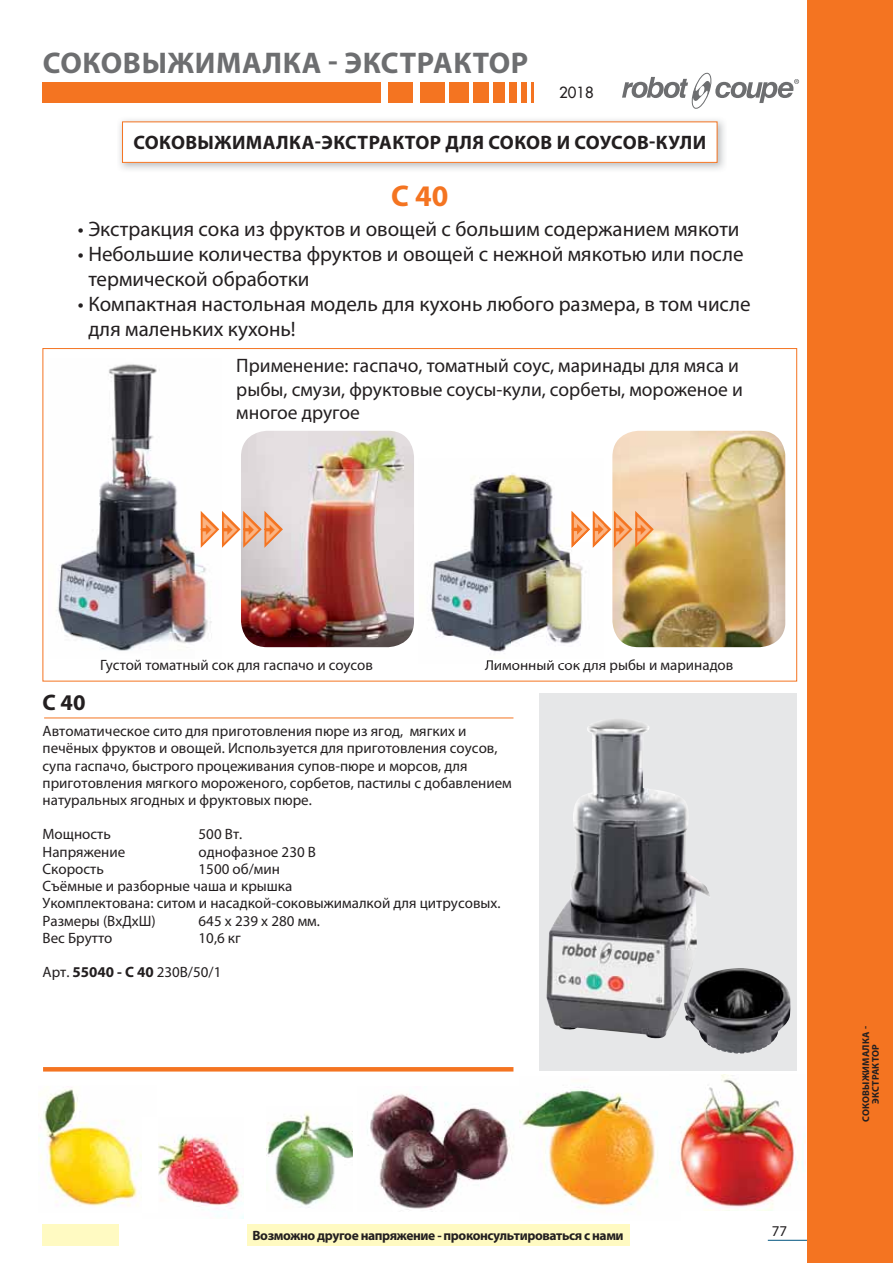
<style>
.page{position:relative;width:893px;height:1263px;background:#fff}
.page>*{position:absolute;margin:0;border:0;box-sizing:border-box;transform-origin:0 0}
.t1{font:700 30px "Myriad Pro";letter-spacing:.02em;color:#6d6e70}
.t2{font:700 30px "Myriad Pro";color:#f47421}
.t3{font:700 22.5px "Myriad Pro";color:#231f20}
.t4{font:21px/25.2px "Myriad Pro";color:#231f20}
.t5{font:19.5px/23.4px "Myriad Pro";color:#231f20}
.t6{font:700 19.5px "Myriad Pro";letter-spacing:.02em;color:#231f20}
.t7{font:15px/17.2px "Myriad Pro";color:#231f20}
.t8{font:15px "Futura";color:#231f20}
.t9{font:700 13.5px "Myriad Pro";letter-spacing:-.03em;color:#231f20}
.t10{font:700 9.75px/9.8px "Myriad Pro";letter-spacing:.02em;color:#231f20;text-align:center}
.s1{font-weight:700}
</style>
<div class="page">
<hr style="left:768px;top:1240px;width:40px;height:1px;background:#005480">
<div style="left:808px;top:0;width:85px;height:1263px;background:#f47421"></div>
<div style="left:43px;top:82px;width:338px;height:20px;background:#f47421"></div>
<div style="left:388px;top:82px;width:25px;height:20px;background:#f47421"></div>
<div style="left:420px;top:82px;width:25px;height:20px;background:#f47421"></div>
<div style="left:449px;top:82px;width:20px;height:20px;background:#f47421"></div>
<div style="left:473px;top:82px;width:16px;height:20px;background:#f47421"></div>
<div style="left:493px;top:82px;width:11px;height:20px;background:#f47421"></div>
<div style="left:509px;top:82px;width:8px;height:20px;background:#f47421"></div>
<div style="left:521px;top:82px;width:5px;height:20px;background:#f47421"></div>
<hr style="left:531px;top:82px;width:3px;height:20px;background:#f47421">
<svg style="left:622px;top:72px;width:177px;height:37px"></svg>
<div style="left:247px;top:1225px;width:382px;height:21px;background:#fffac2"></div>
<div style="left:43px;top:1225px;width:76px;height:21px;background:#fffac2"></div>
<div style="left:539px;top:693px;width:258px;height:378px;background:#e6e7e8"></div>
<hr style="left:44px;top:717px;width:469px;height:1px;background:#f47421">
<svg style="left:43px;top:1067px;width:470px;height:4px;fill:#f47421"></svg>
<img style="left:546px;top:719px;width:164px;height:320px">
<img style="left:684px;top:968px;width:107px;height:85px">
<img style="left:241px;top:431px;width:173px;height:216px;border-radius:26px">
<img style="left:56px;top:364px;width:156px;height:287px">
<img style="left:612px;top:431px;width:173px;height:216px">
<img style="left:442px;top:474px;width:129px;height:87px">
<img style="left:430px;top:561px;width:81px;height:91px">
<img style="left:511px;top:561px;width:72px;height:83px">
<img style="left:486px;top:660px;width:67px;height:3px">
<img style="left:38px;top:1089px;width:104px;height:118px">
<img style="left:367px;top:1094px;width:147px;height:116px">
<img style="left:519px;top:1087px;width:139px;height:122px">
<img style="left:677px;top:1074px;width:129px;height:136px">
<img style="left:158px;top:1135px;width:72px;height:33px">
<img style="left:158px;top:1168px;width:86px;height:51px">
<img style="left:266px;top:1112px;width:87px;height:96px">
<img style="left:119px;top:119px;width:606px;height:51px">
<div style="left:123px;top:122px;width:594px;height:40px;background:#fff"></div>
<div style="left:122px;top:121px;width:595px;height:42px;border:1px solid #f47421"></div>
<svg style="left:199px;top:505px;width:87px;height:48px"></svg>
<svg style="left:571px;top:511px;width:83px;height:37px"></svg>
<h1 class="t1" style="left:43px;top:52px;width:487px">СОКОВЫЖИМАЛКА - ЭКСТРАКТОР</h1>
<p class="t8" style="left:559px;top:85px;width:36px">2018</p>
<h3 class="t6" style="left:133px;top:136px;width:574px">СОКОВЫЖИМАЛКА-ЭКСТРАКТОР ДЛЯ СОКОВ И СОУСОВ-КУЛИ</h3>
<h1 class="t2" style="left:391px;top:185px;width:59px">C 40</h1>
<h3 class="t4" style="left:78px;top:218px;width:663px">• Экстракция сока из фруктов и овощей с большим содержанием мякоти</h3>
<h3 class="t4" style="left:88px;top:243px;width:657px;text-indent:-10px">• Небольшие количества фруктов и овощей с нежной мякотью или после термической обработки</h3>
<h3 class="t4" style="left:88px;top:294px;width:664px;text-indent:-10px">• Компактная настольная модель для кухонь любого размера, в том числе для маленьких кухонь!</h3>
<h3 class="t5" style="left:236px;top:356px;width:508px">Применение: гаспачо, томатный соус, маринады для мяса и рыбы, смузи, фруктовые соусы-кули, сорбеты, мороженое и многое другое</h3>
<p class="t7" style="left:100px;top:658px;width:274px">Густой томатный сок для гаспачо и соусов</p>
<p class="t7" style="left:485px;top:658px;width:250px">Лимонный сок для рыбы и маринадов</p>
<h2 class="t3" style="left:43px;top:694px;width:44px">C 40</h2>
<p class="t7" style="left:43px;top:724px;width:471px">Автоматическое сито для приготовления пюре из ягод, мягких и печёных фруктов и овощей. Используется для приготовления соусов, супа гаспачо, быстрого процеживания супов-пюре и морсов, для приготовления мягкого мороженого, сорбетов, пастилы с добавлением натуральных ягодных и фруктовых пюре.</p>
<p class="t7" style="left:43px;top:827px;width:70px">Мощность</p>
<p class="t7" style="left:199px;top:827px;width:45px">500 Вт.</p>
<p class="t7" style="left:43px;top:844px;width:84px">Напряжение</p>
<p class="t7" style="left:199px;top:844px;width:119px">однофазное 230 В</p>
<p class="t7" style="left:43px;top:862px;width:63px">Скорость</p>
<p class="t7" style="left:43px;top:862px;width:459px;text-indent:156px">1500 об/мин<br>Съёмные и разборные чаша и крышка<br>Укомплектована: ситом и насадкой-соковыжималкой для цитрусовых.<br>Размеры (ВxДxШ)</p>
<p class="t7" style="left:199px;top:913px;width:123px">645 x 239 x 280 мм.</p>
<p class="t7" style="left:43px;top:931px;width:71px">Вес Брутто</p>
<p class="t7" style="left:199px;top:931px;width:44px">10,6 кг</p>
<p class="t7" style="left:43px;top:965px;width:180px">Арт. <span class="s1">55040 - C 40</span> 230B/50/1</p>
<p class="t9" style="left:253px;top:1231px;width:373px">Возможно другое напряжение - проконсультироваться с нами</p>
<p class="t7" style="left:772px;top:1224px;width:17px">77</p>
<p class="t10" style="left:862px;top:1122px;width:97px;rotate:-90deg">СОКОВЫЖИМАЛКА -<br>ЭКСТРАКТОР</p>
</div>
